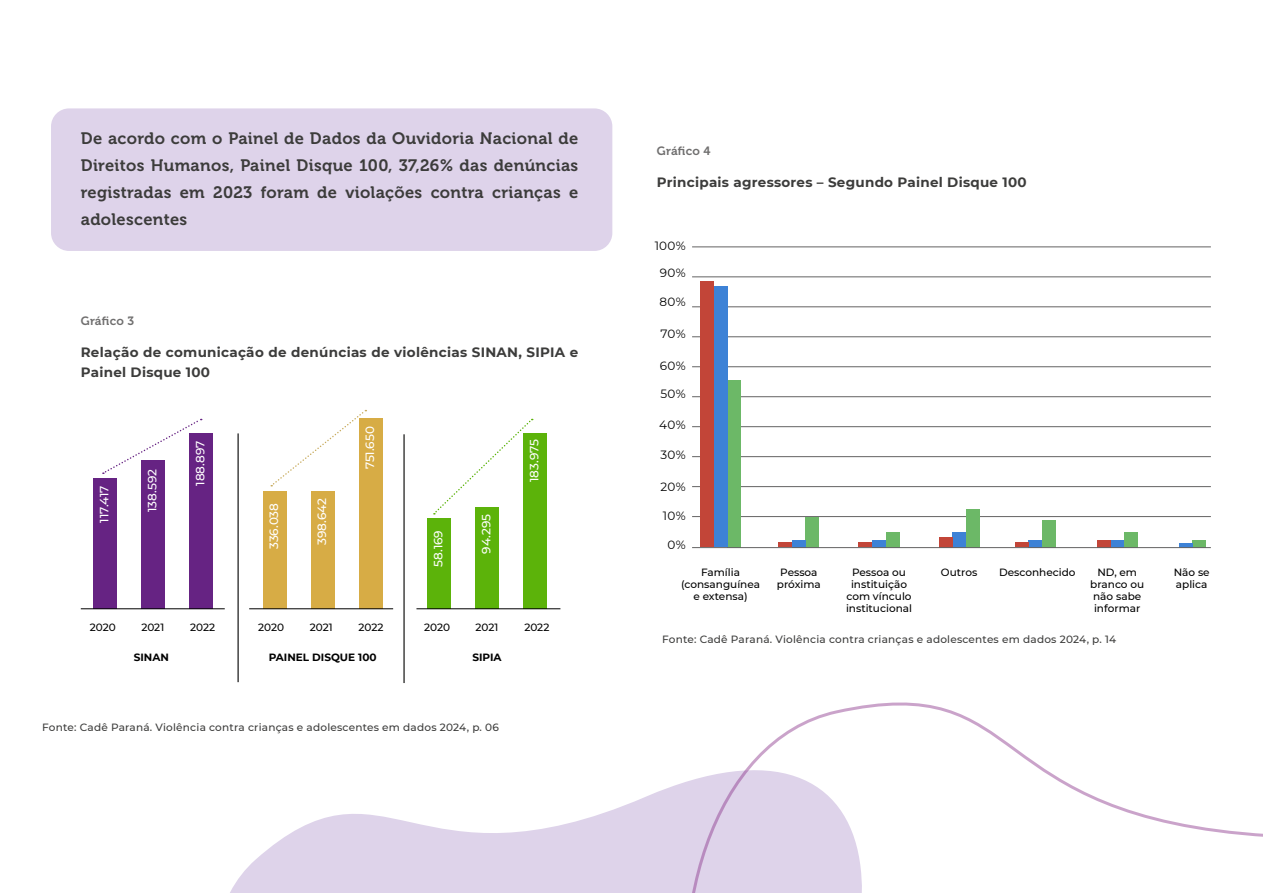
<style>
.page{position:relative;width:1263px;height:893px;background:#fff}
.page>*{position:absolute;margin:0;border:0;box-sizing:border-box;transform-origin:0 0}
.t1{font:16.5px/27px "Museo 700";letter-spacing:.02em;color:#3c3c3b;text-align:justify}
.t2{font:700 13.5px/19.5px "Montserrat";letter-spacing:.02em;color:#3c3c3b}
.t3{font:500 12px "Montserrat";color:#fff}
.t4{font:12px "Montserrat";letter-spacing:.02em;color:#000}
.t5{font:12px "Museo 700";letter-spacing:.02em;color:#706f6f}
.t6{font:500 10.5px/12px "Montserrat";color:#000;text-align:center}
.t7{font:500 10.5px "Montserrat";letter-spacing:.02em;color:#3c3c3b}
.t8{font:700 10.5px "Montserrat";color:#000}
</style>
<div class="page">
<div style="left:51px;top:108px;width:561px;height:143px;background:#ded3ea;border-radius:18px"></div>
<div style="left:93px;top:478px;width:24px;height:131px;background:#662383"></div>
<div style="left:263px;top:491px;width:23px;height:118px;background:#d7ac45"></div>
<div style="left:427px;top:519px;width:24px;height:90px;background:#5cb30a"></div>
<div style="left:141px;top:461px;width:23px;height:148px;background:#662383"></div>
<div style="left:311px;top:491px;width:23px;height:118px;background:#d7ac45"></div>
<div style="left:475px;top:507px;width:24px;height:102px;background:#5cb30a"></div>
<div style="left:189px;top:433px;width:23px;height:176px;background:#662383"></div>
<div style="left:359px;top:419px;width:23px;height:190px;background:#d7ac45"></div>
<div style="left:523px;top:433px;width:24px;height:176px;background:#5cb30a"></div>
<hr style="left:81px;top:608px;width:144px;height:1px;background:#000">
<hr style="left:249px;top:608px;width:144px;height:1px;background:#000">
<hr style="left:416px;top:608px;width:144px;height:1px;background:#000">
<svg style="left:103px;top:418px;width:99px;height:56px"></svg>
<svg style="left:271px;top:409px;width:95px;height:77px"></svg>
<svg style="left:434px;top:418px;width:99px;height:96px"></svg>
<hr style="left:692px;top:516px;width:519px;height:1px;background:#646363">
<hr style="left:692px;top:456px;width:519px;height:1px;background:#646363">
<hr style="left:692px;top:396px;width:519px;height:1px;background:#646363">
<hr style="left:692px;top:486px;width:519px;height:1px;background:#646363">
<hr style="left:692px;top:426px;width:519px;height:1px;background:#646363">
<hr style="left:692px;top:366px;width:519px;height:1px;background:#646363">
<hr style="left:692px;top:337px;width:519px;height:1px;background:#646363">
<hr style="left:692px;top:307px;width:519px;height:1px;background:#646363">
<hr style="left:692px;top:277px;width:519px;height:1px;background:#646363">
<hr style="left:692px;top:247px;width:519px;height:1px;background:#646363">
<div style="left:727px;top:380px;width:14px;height:167px;background:#6cb867"></div>
<div style="left:806px;top:517px;width:13px;height:30px;background:#6cb867"></div>
<div style="left:1124px;top:532px;width:13px;height:15px;background:#6cb867"></div>
<div style="left:1192px;top:540px;width:14px;height:7px;background:#6cb867"></div>
<div style="left:886px;top:532px;width:13px;height:16px;background:#6cb867"></div>
<div style="left:1042px;top:520px;width:13px;height:28px;background:#6cb867"></div>
<div style="left:966px;top:509px;width:13px;height:38px;background:#6cb867"></div>
<div style="left:714px;top:287px;width:13px;height:260px;background:#3d82d6"></div>
<div style="left:1028px;top:540px;width:14px;height:7px;background:#3d82d6"></div>
<div style="left:872px;top:540px;width:14px;height:7px;background:#3d82d6"></div>
<div style="left:792px;top:540px;width:14px;height:7px;background:#3d82d6"></div>
<div style="left:1110px;top:540px;width:14px;height:7px;background:#3d82d6"></div>
<hr style="left:1179px;top:543px;width:13px;height:4px;background:#3d82d6">
<div style="left:952px;top:532px;width:14px;height:15px;background:#3d82d6"></div>
<div style="left:700px;top:281px;width:14px;height:266px;background:#c24538"></div>
<hr style="left:1015px;top:543px;width:13px;height:4px;background:#c24538">
<hr style="left:859px;top:543px;width:13px;height:4px;background:#c24538">
<hr style="left:778px;top:543px;width:14px;height:4px;background:#c24538">
<div style="left:1097px;top:540px;width:13px;height:7px;background:#c24538"></div>
<div style="left:939px;top:537px;width:13px;height:10px;background:#c24538"></div>
<hr style="left:692px;top:547px;width:519px;height:1px;background:#646363">
<svg style="left:230px;top:790px;width:431px;height:103px;fill:#ded3ea"></svg>
<svg style="left:661px;top:702px;width:602px;height:191px"></svg>
<hr style="left:237px;top:433px;width:2px;height:249px;background:#434342">
<hr style="left:403px;top:434px;width:2px;height:249px;background:#434342">
<h1 class="t1" style="left:81px;top:125px;width:499px">De acordo com o Painel de Dados da Ouvidoria Nacional de Direitos Humanos, Painel Disque 100, 37,26% das denúncias registradas em 2023 foram de violações contra crianças e adolescentes</h1>
<p class="t5" style="left:81px;top:314px;width:55px">Gráfico 3</p>
<p class="t2" style="left:81px;top:342px;width:499px">Relação de comunicação de denúncias de violências SINAN, SIPIA e<br>Painel Disque 100</p>
<p class="t3" style="left:96px;top:523px;width:39px;rotate:-90deg">117.417</p>
<p class="t3" style="left:144px;top:512px;width:45px;rotate:-90deg">138.592</p>
<p class="t3" style="left:192px;top:486px;width:47px;rotate:-90deg">188.897</p>
<p class="t3" style="left:266px;top:549px;width:48px;rotate:-90deg">336.038</p>
<p class="t3" style="left:314px;top:545px;width:48px;rotate:-90deg">398.642</p>
<p class="t3" style="left:362px;top:469px;width:45px;rotate:-90deg">751.650</p>
<p class="t3" style="left:430px;top:567px;width:38px;rotate:-90deg">58.169</p>
<p class="t3" style="left:478px;top:553px;width:41px;rotate:-90deg">94.295</p>
<p class="t3" style="left:526px;top:482px;width:44px;rotate:-90deg">183.975</p>
<p class="t6" style="left:90px;top:620px;width:27px">2020</p>
<p class="t6" style="left:141px;top:620px;width:24px">2021</p>
<p class="t6" style="left:190px;top:620px;width:27px">2022</p>
<p class="t6" style="left:258px;top:620px;width:27px">2020</p>
<p class="t6" style="left:310px;top:620px;width:24px">2021</p>
<p class="t6" style="left:358px;top:620px;width:27px">2022</p>
<p class="t6" style="left:424px;top:620px;width:27px">2020</p>
<p class="t6" style="left:475px;top:620px;width:24px">2021</p>
<p class="t6" style="left:524px;top:620px;width:27px">2022</p>
<p class="t8" style="left:269px;top:650px;width:109px">PAINEL DISQUE 100</p>
<p class="t8" style="left:472px;top:650px;width:31px">SIPIA</p>
<p class="t8" style="left:134px;top:650px;width:37px">SINAN</p>
<p class="t7" style="left:42px;top:720px;width:458px">Fonte: Cadê Paraná. Violência contra crianças e adolescentes em dados 2024, p. 06</p>
<p class="t5" style="left:657px;top:144px;width:55px">Gráfico 4</p>
<p class="t2" style="left:657px;top:172px;width:371px">Principais agressores – Segundo Painel Disque 100</p>
<p class="t4" style="left:655px;top:238px;width:32px">100%</p>
<p class="t4" style="left:660px;top:264px;width:27px">90%</p>
<p class="t4" style="left:660px;top:293px;width:28px">80%</p>
<p class="t4" style="left:660px;top:325px;width:27px">70%</p>
<p class="t4" style="left:660px;top:357px;width:27px">60%</p>
<p class="t4" style="left:660px;top:386px;width:27px">50%</p>
<p class="t4" style="left:659px;top:417px;width:28px">40%</p>
<p class="t4" style="left:660px;top:446px;width:27px">30%</p>
<p class="t4" style="left:660px;top:478px;width:27px">20%</p>
<p class="t4" style="left:663px;top:507px;width:24px">10%</p>
<p class="t4" style="left:667px;top:536px;width:20px">0%</p>
<p class="t6" style="left:681px;top:566px;width:81px">Família (consanguínea e extensa)</p>
<p class="t6" style="left:777px;top:566px;width:45px">Pessoa próxima</p>
<p class="t6" style="left:846px;top:566px;width:68px">Pessoa ou instituição com vínculo institucional</p>
<p class="t6" style="left:941px;top:566px;width:38px">Outros</p>
<p class="t6" style="left:999px;top:566px;width:78px">Desconhecido</p>
<p class="t6" style="left:1090px;top:566px;width:56px">ND, em branco ou não sabe informar</p>
<p class="t6" style="left:1174px;top:566px;width:38px;text-align:left">Não se aplica</p>
<p class="t7" style="left:662px;top:632px;width:456px">Fonte: Cadê Paraná. Violência contra crianças e adolescentes em dados 2024, p. 14</p>
</div>
